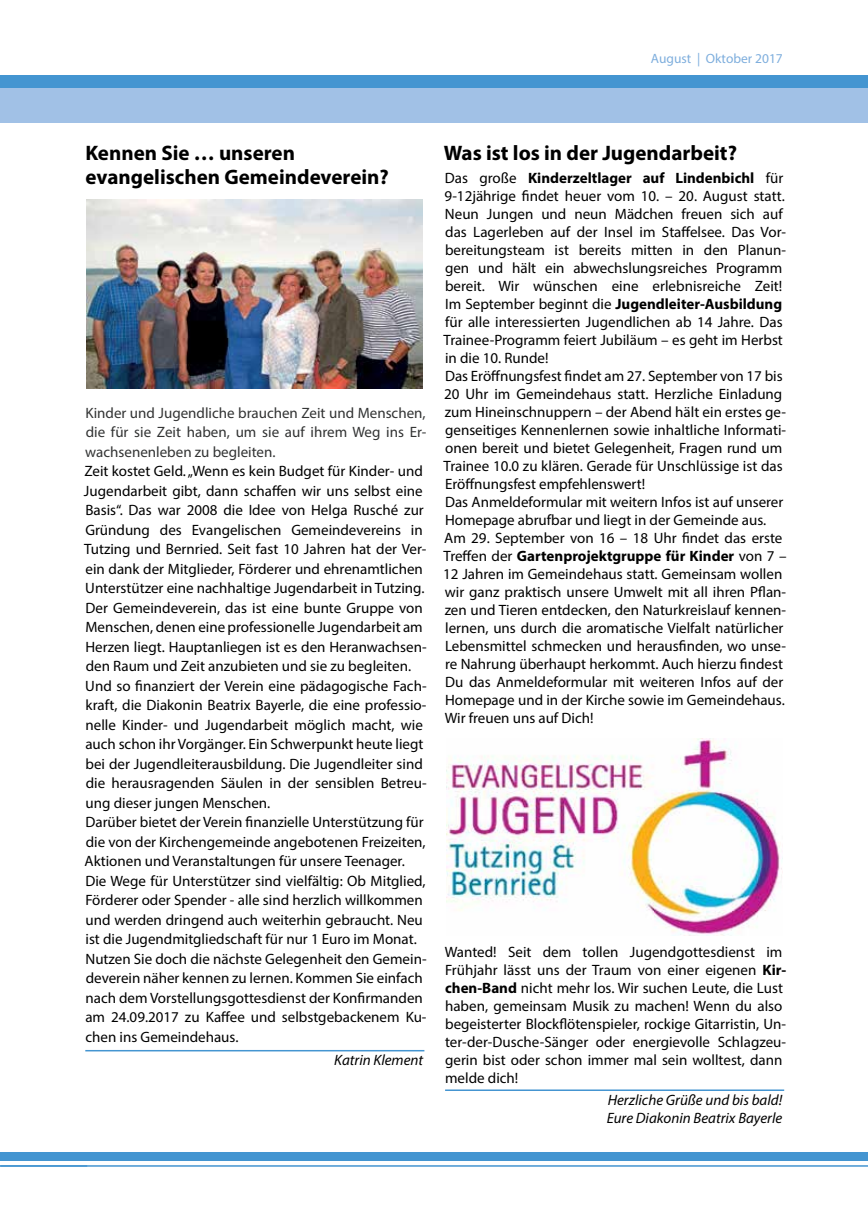
<style>
.page{position:relative;width:868px;height:1212px;background:#fff}
.page>*{position:absolute;margin:0;border:0;box-sizing:border-box;transform-origin:0 0}
.t1{font:700 21px/24px "Myriad Pro";color:#000}
.t2{font:15px/18px "Myriad Pro";color:#000}
.t3{font:15px/19.5px "Myriad Pro";color:#323333;text-align:justify}
.t4{font:italic 15px/18px "Myriad Pro";color:#000}
.t5{font:13.5px "Myriad Pro";color:#7eaedd}
.s1{font-weight:700}
</style>
<div class="page">
<div style="left:0;top:75px;width:867px;height:21px;background:#4495d1"></div>
<div style="left:0;top:88px;width:867px;height:34px;background:#a1c1e6"></div>
<div style="left:0;top:1152px;width:867px;height:9px;background:#4495d1"></div>
<hr style="left:0;top:1165px;width:867px;height:2px;background:#4495d1">
<hr style="left:85px;top:1050px;width:339px;height:1px;background:#4495d1">
<img style="left:446px;top:738px;width:336px;height:198px">
<img style="left:87px;top:199px;width:335px;height:189px">
<hr style="left:445px;top:1089px;width:339px;height:2px;background:#4495d1">
<p class="t5" style="left:650px;top:50px;width:133px">August | Oktober 2017</p>
<h1 class="t1" style="left:85px;top:140px;width:305px">Kennen Sie … unseren evangelischen Gemeindeverein?</h1>
<p class="t3" style="left:85px;top:403px;width:343px">Kinder und Jugendliche brauchen Zeit und Menschen, die für sie Zeit haben, um sie auf ihrem Weg ins Er&shy;wachsenenleben zu begleiten.</p>
<p class="t2" style="left:84px;top:461px;width:344px;line-height:19.5px">Zeit kostet Geld. „Wenn es kein Budget für Kinder- und Jugendarbeit gibt, dann schaffen wir uns selbst eine Basis“. Das war 2008 die Idee von Helga Rusché zur Gründung des Evangelischen Gemeindevereins in Tutzing und Bernried. Seit fast 10 Jahren hat der Ver&shy;ein dank der Mitglieder, Förderer und ehrenamtlichen Unterstützer eine nachhaltige Jugendarbeit in Tutzing.<br>Der Gemeindeverein, das ist eine bunte Gruppe von Menschen, denen eine professionelle Jugendarbeit am Herzen liegt. Hauptanliegen ist es den Heranwachsen&shy;den Raum und Zeit anzubieten und sie zu begleiten.<br>Und so finanziert der Verein eine pädagogische Fach&shy;kraft, die Diakonin Beatrix Bayerle, die eine professio&shy;nelle Kinder- und Jugendarbeit möglich macht, wie auch schon ihr Vorgänger. Ein Schwerpunkt heute liegt bei der Jugendleiterausbildung. Die Jugendleiter sind die herausragenden Säulen in der sensiblen Betreu&shy;ung dieser jungen Menschen.<br>Darüber bietet der Verein finanzielle Unterstützung für die von der Kirchengemeinde angebotenen Freizeiten, Aktionen und Veranstaltungen für unsere Teenager.<br>Die Wege für Unterstützer sind vielfältig: Ob Mitglied, Förderer oder Spender - alle sind herzlich willkommen und werden dringend auch weiterhin gebraucht. Neu ist die Jugendmitgliedschaft für nur 1 Euro im Monat.<br>Nutzen Sie doch die nächste Gelegenheit den Gemein&shy;deverein näher kennen zu lernen. Kommen Sie einfach nach dem Vorstellungsgottesdienst der Konfirmanden am 24.09.2017 zu Kaffee und selbstgebackenem Ku&shy;chen ins Gemeindehaus.</p>
<p class="t4" style="left:334px;top:1051px;width:90px">Katrin Klement</p>
<h1 class="t1" style="left:444px;top:140px;width:294px">Was ist los in der Jugendarbeit?</h1>
<p class="t2" style="left:443px;top:168px;width:345px">Das große <span class="s1">Kinderzeltlager auf Lindenbichl</span> für 9-12jährige findet heuer vom 10. – 20. August statt.<br>Neun Jungen und neun Mädchen freuen sich auf das Lagerleben auf der Insel im Staffelsee. Das Vor&shy;bereitungsteam ist bereits mitten in den Planun&shy;gen und hält ein abwechslungsreiches Programm bereit. Wir wünschen eine erlebnisreiche Zeit!<br>Im September beginnt die <span class="s1">Jugendleiter-Ausbildung </span>für alle interessierten Jugendlichen ab 14 Jahre. Das Trainee-Programm feiert Jubiläum – es geht im Herbst in die 10. Runde!<br>Das Eröffnungsfest findet am 27. September von 17 bis 20 Uhr im Gemeindehaus statt. Herzliche Einladung zum Hineinschnuppern – der Abend hält ein erstes ge&shy;genseitiges Kennenlernen sowie inhaltliche Informati&shy;onen bereit und bietet Gelegenheit, Fragen rund um Trainee 10.0 zu klären. Gerade für Unschlüssige ist das Eröffnungsfest empfehlenswert!<br>Das Anmeldeformular mit weitern Infos ist auf unserer Homepage abrufbar und liegt in der Gemeinde aus.<br>Am 29. September von 16 – 18 Uhr findet das erste Treffen der <span class="s1">Gartenprojektgruppe für Kinder</span> von 7 – 12 Jahren im Gemeindehaus statt. Gemeinsam wollen wir ganz praktisch unsere Umwelt mit all ihren Pflan&shy;zen und Tieren entdecken, den Naturkreislauf kennen&shy;lernen, uns durch die aromatische Vielfalt natürlicher Lebensmittel schmecken und herausfinden, wo unse&shy;re Nahrung überhaupt herkommt. Auch hierzu findest Du das Anmeldeformular mit weiteren Infos auf der Homepage und in der Kirche sowie im Gemeindehaus.<br>Wir freuen uns auf Dich!</p>
<p class="t2" style="left:444px;top:942px;width:343px">Wanted! Seit dem tollen Jugendgottesdienst im Frühjahr lässt uns der Traum von einer eigenen <span class="s1">Kir&shy;chen-Band</span> nicht mehr los. Wir suchen Leute, die Lust haben, gemeinsam Musik zu machen! Wenn du also begeisterter Blockflötenspieler, rockige Gitarristin, Un&shy;ter-der-Dusche-Sänger oder energievolle Schlagzeu&shy;gerin bist oder schon immer mal sein wolltest, dann melde dich!</p>
<p class="t4" style="left:606px;top:1091px;width:177px">Herzliche Grüße und bis bald!<br>Eure Diakonin Beatrix Bayerle</p>
</div>
